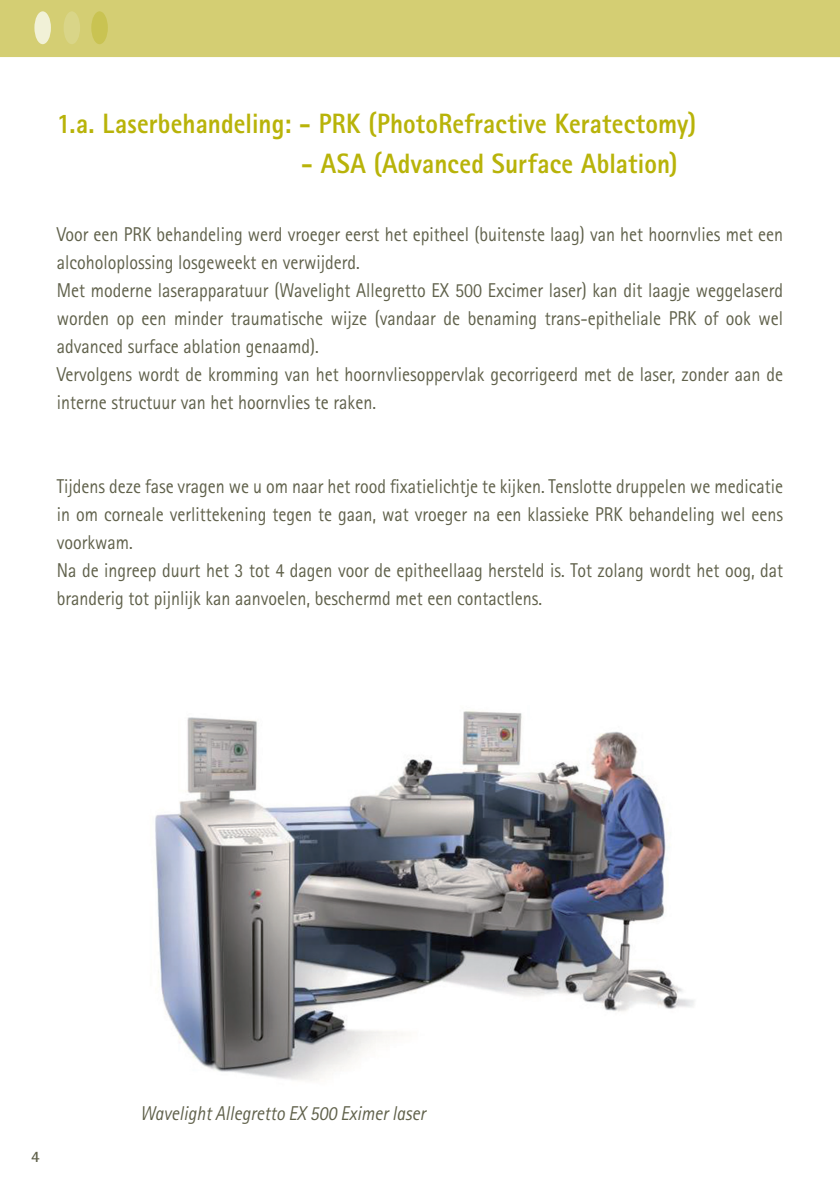
<style>
.page{position:relative;width:840px;height:1191px;background:#fff}
.page>*{position:absolute;margin:0;border:0;box-sizing:border-box;transform-origin:0 0}
.tabel_titel{font:800 28px "Rotis Sans Serif Std";letter-spacing:.01em;color:#b8b309;scale:.9 1}
.tabel_titel-2{font:20px/28px "Rotis Sans Serif Std";color:#60614b;scale:.9 1}
.tabel_titel-3{font:italic 20px "Rotis Sans Serif Std";color:#60614b;scale:.9 1}
.t1{font:700 16px "Rotis Sans Serif Std";color:#60614b}
</style>
<div class="page">
<div style="left:0;top:0;width:839px;height:57px;background:#d4ce73"></div>
<div style="left:91px;top:11px;width:17px;height:33px;background:#c9c352;border-radius:50%"></div>
<div style="left:64px;top:11px;width:16px;height:33px;background:#d9d588;border-radius:50%"></div>
<div style="left:34px;top:11px;width:17px;height:33px;background:#f1f1d7;border-radius:50%"></div>
<img style="left:155px;top:711px;width:539px;height:370px">
<p class="tabel_titel" style="left:57px;top:105px;width:711px">1.a. Laserbehandeling: - PRK (PhotoRefractive Keratectomy)</p>
<p class="tabel_titel" style="left:301px;top:145px;width:420px">- ASA (Advanced Surface Ablation)</p>
<p class="tabel_titel-2" style="left:57px;top:220px;width:808px">Voor een PRK behandeling werd vroeger eerst het epitheel (buitenste laag) van het hoornvlies met een alcoholoplossing losgeweekt en verwijderd.</p>
<p class="tabel_titel-2" style="left:57px;top:276px;width:808px;text-align:justify">Met moderne laserapparatuur (Wavelight Allegretto EX 500 Excimer laser) kan dit laagje weggelaserd worden op een minder traumatische wijze (vandaar de benaming trans-epitheliale PRK of ook wel advanced surface ablation genaamd).</p>
<p class="tabel_titel-2" style="left:57px;top:360px;width:808px">Vervolgens wordt de kromming van het hoornvliesoppervlak gecorrigeerd met de laser, zonder aan de interne structuur van het hoornvlies te raken.</p>
<p class="tabel_titel-2" style="left:57px;top:472px;width:808px;text-align:justify">Tijdens deze fase vragen we u om naar het rood fixatielichtje te kijken. Tenslotte druppelen we medicatie in om corneale verlittekening tegen te gaan, wat vroeger na een klassieke PRK behandeling wel eens voorkwam.</p>
<p class="tabel_titel-2" style="left:57px;top:556px;width:808px">Na de ingreep duurt het 3 tot 4 dagen voor de epitheellaag hersteld is. Tot zolang wordt het oog, dat branderig tot pijnlijk kan aanvoelen, beschermd met een contactlens.</p>
<p class="t1" style="left:31px;top:1146px;width:10px">4</p>
<p class="tabel_titel-3" style="left:140px;top:1101px;width:318px">Wavelight Allegretto EX 500 Eximer laser</p>
</div>
